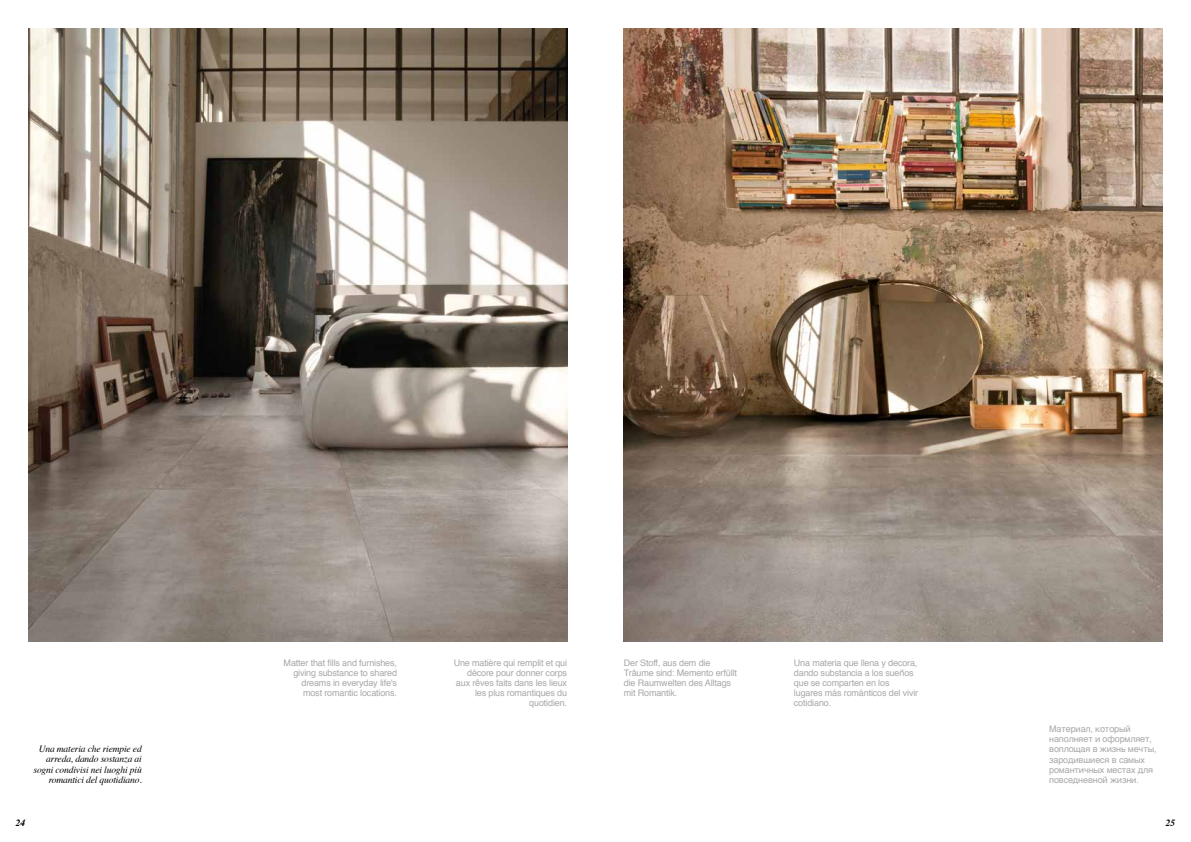
<style>
.page{position:relative;width:1191px;height:842px;background:#fff}
.page>*{position:absolute;margin:0;border:0;box-sizing:border-box;transform-origin:0 0}
.t1{font:italic 9.5px/10.5px "Times";letter-spacing:-.015em;color:#000;text-align:right}
.t2{font:italic 700 9.5px "Times";color:#000}
.t3{font:9px/10.2px "Helvetica";letter-spacing:-.015em;color:#a8a8a7}
</style>
<div class="page">
<img style="left:624px;top:28px;width:538px;height:613px">
<img style="left:28px;top:28px;width:539px;height:613px">
<p class="t1" style="left:33px;top:742px;width:110px">Una materia che riempie ed arreda, dando sostanza ai sogni condivisi nei luoghi più romantici del quotidiano.</p>
<p class="t3" style="left:284px;top:657px;width:115px;text-align:right">Matter that fills and furnishes, giving substance to shared dreams in everyday life's most romantic locations.</p>
<p class="t3" style="left:454px;top:657px;width:115px;text-align:right">Une matière qui remplit et qui décore pour donner corps aux rêves faits dans les lieux les plus romantiques du quotidien.</p>
<p class="t3" style="left:624px;top:657px;width:115px">Der Stoff, aus dem die<br>Träume sind: Memento erfüllt die Raumwelten des Alltags mit Romantik.</p>
<p class="t3" style="left:794px;top:657px;width:126px">Una materia que llena y decora, dando substancia a los sueños que se comparten en los lugares más románticos del vivir cotidiano.</p>
<p class="t3" style="left:1049px;top:724px;width:109px">Материал, который наполняет и оформляет, воплощая в жизнь мечты, зародившиеся в самых романтичных местах для повседневной жизни.</p>
<p class="t2" style="left:16px;top:814px;width:11px">24</p>
<p class="t2" style="left:1165px;top:814px;width:11px">25</p>
</div>
